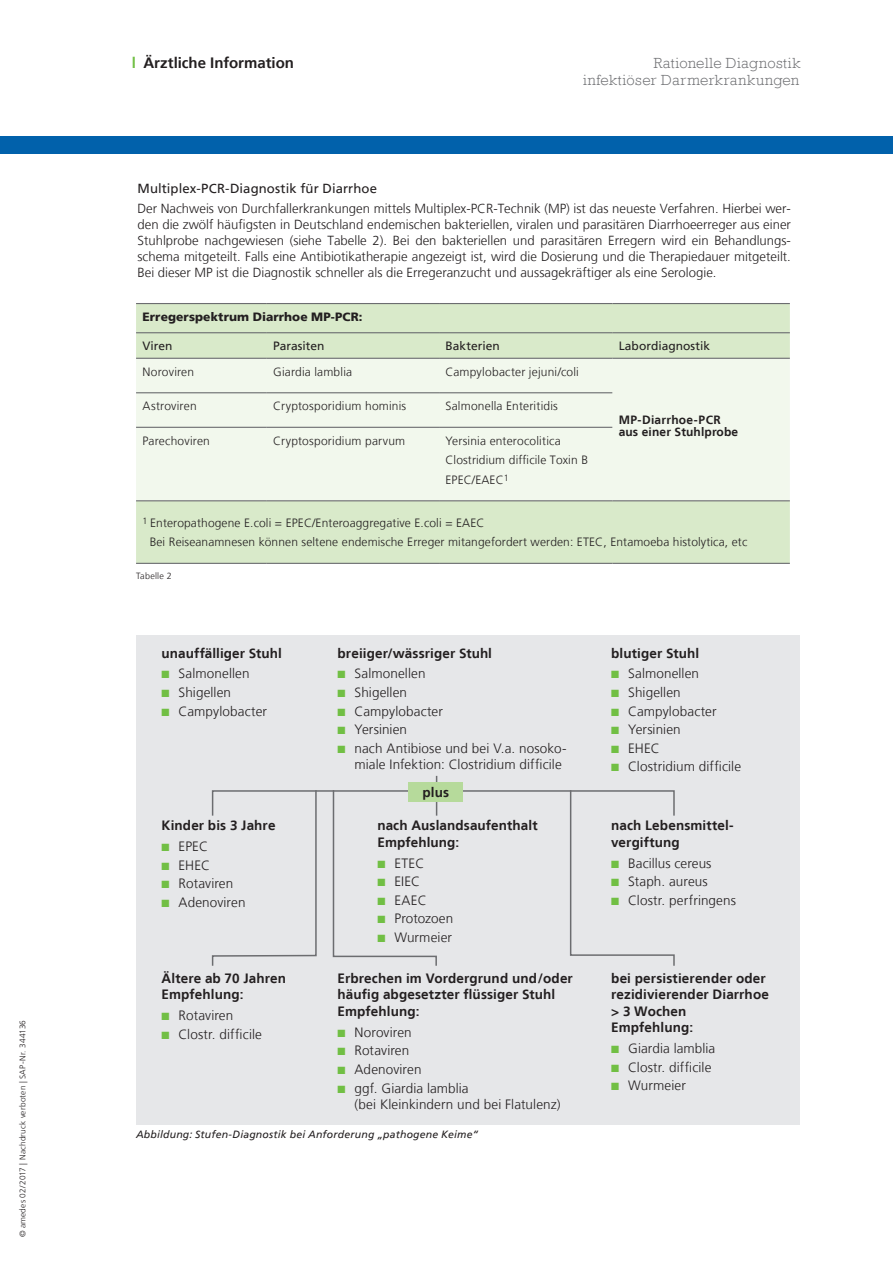
<style>
.page{position:relative;width:893px;height:1263px;background:#fff}
.page>*{position:absolute;margin:0;border:0;box-sizing:border-box;transform-origin:0 0}
.t1{font:300 15px/17px "Rockwell";letter-spacing:.025em;color:#6c6d70;text-align:right}
.t2{font:700 15px "Frutiger";color:#231f20}
.t3{font:300 13.5px/16.5px "Frutiger LT";letter-spacing:.01em;color:#231f20}
.t4{font:700 13.5px/16.5px "Frutiger LT";letter-spacing:.01em;color:#231f20}
.t5{font:300 13.2px/15.8px "Frutiger LT";color:#231f20;text-align:justify}
.t6{font:13.2px "Frutiger LT";letter-spacing:.01em;color:#231f20}
.t7{font:300 12px/19.5px "Frutiger LT";letter-spacing:.01em;color:#231f20}
.t8{font:12px "Frutiger LT";color:#231f20}
.t9{font:700 12px/12px "Frutiger LT";letter-spacing:.01em;color:#231f20}
.t10{font:900 12px "Frutiger LT";letter-spacing:.005em;color:#231f20}
.t11{font:italic 10.5px "Frutiger LT";letter-spacing:.015em;color:#231f20}
.t12{font:300 9px "Frutiger LT";letter-spacing:.03em;color:#231f20}
.t13{font:300 8.25px "Frutiger LT";letter-spacing:.025em;color:#231f20}
.s1{color:#71bf44}
</style>
<div class="page">
<div style="left:0;top:136px;width:893px;height:17px;background:#0161ab"></div>
<div style="left:136px;top:636px;width:663px;height:489px;background:#e6e7e9"></div>
<div style="left:212px;top:790px;width:463px;height:26px;border:2px solid #6c6d70"></div>
<hr style="left:436px;top:776px;width:1px;height:40px;background:#6c6d70">
<div style="left:409px;top:782px;width:54px;height:20px;background:#b6da9b"></div>
<svg style="left:211px;top:790px;width:106px;height:176px"></svg>
<svg style="left:569px;top:790px;width:106px;height:176px"></svg>
<svg style="left:332px;top:789px;width:106px;height:177px"></svg>
<div style="left:136px;top:304px;width:654px;height:259px;background:#d9eaca"></div>
<div style="left:136px;top:359px;width:654px;height:141px;background:#f2f8ed"></div>
<hr style="left:136px;top:358px;width:131px;height:1px;background:#6c6d70">
<hr style="left:267px;top:358px;width:172px;height:1px;background:#6c6d70">
<hr style="left:136px;top:392px;width:131px;height:1px;background:#6c6d70">
<hr style="left:267px;top:392px;width:172px;height:1px;background:#6c6d70">
<hr style="left:136px;top:427px;width:131px;height:1px;background:#6c6d70">
<hr style="left:267px;top:427px;width:172px;height:1px;background:#6c6d70">
<hr style="left:439px;top:358px;width:173px;height:1px;background:#6c6d70">
<hr style="left:439px;top:392px;width:173px;height:1px;background:#6c6d70">
<hr style="left:439px;top:427px;width:173px;height:1px;background:#6c6d70">
<hr style="left:136px;top:303px;width:131px;height:1px;background:#6c6d70">
<hr style="left:267px;top:303px;width:172px;height:1px;background:#6c6d70">
<hr style="left:439px;top:303px;width:173px;height:1px;background:#6c6d70">
<hr style="left:612px;top:303px;width:178px;height:1px;background:#6c6d70">
<hr style="left:136px;top:332px;width:131px;height:1px;background:#6c6d70">
<hr style="left:267px;top:332px;width:172px;height:1px;background:#6c6d70">
<hr style="left:439px;top:332px;width:173px;height:1px;background:#6c6d70">
<hr style="left:612px;top:332px;width:178px;height:1px;background:#6c6d70">
<hr style="left:136px;top:500px;width:131px;height:1px;background:#6c6d70">
<hr style="left:267px;top:500px;width:172px;height:1px;background:#6c6d70">
<hr style="left:439px;top:500px;width:173px;height:1px;background:#6c6d70">
<hr style="left:136px;top:563px;width:131px;height:1px;background:#6c6d70">
<hr style="left:267px;top:563px;width:172px;height:1px;background:#6c6d70">
<hr style="left:439px;top:563px;width:173px;height:1px;background:#6c6d70">
<hr style="left:612px;top:563px;width:178px;height:1px;background:#6c6d70">
<hr style="left:612px;top:358px;width:178px;height:1px;background:#6c6d70">
<hr style="left:612px;top:500px;width:178px;height:1px;background:#6c6d70">
<p class="t13" style="left:18px;top:1237px;width:219px;rotate:-90deg">© amedes 02/2017 | Nachdruck verboten | SAP-Nr. 344136</p>
<p class="t2" style="left:132px;top:54px;width:164px"><span class="s1">l</span> Ärztliche Information</p>
<p class="t1" style="left:583px;top:54px;width:219px">Rationelle Diagnostik infektiöser Darmerkrankungen</p>
<p class="t6" style="left:137px;top:181px;width:241px">Multiplex-PCR-Diagnostik für Diarrhoe</p>
<p class="t5" style="left:137px;top:201px;width:655px">Der Nachweis von Durchfallerkrankungen mittels Multiplex-PCR-Technik (MP) ist das neueste Verfahren. Hierbei wer&shy;den die zwölf häufigsten in Deutschland endemischen bakteriellen, viralen und parasitären Diarrhoeerreger aus einer Stuhlprobe nachgewiesen (siehe Tabelle 2). Bei den bakteriellen und parasitären Erregern wird ein Behandlungs&shy;schema mitgeteilt. Falls eine Antibiotikatherapie angezeigt ist, wird die Dosierung und die Therapiedauer mitgeteilt.<br>Bei dieser MP ist die Diagnostik schneller als die Erregeranzucht und aussagekräftiger als eine Serologie.</p>
<p class="t10" style="left:142px;top:310px;width:222px">Erregerspektrum Diarrhoe MP-PCR:</p>
<p class="t8" style="left:142px;top:339px;width:32px">Viren</p>
<p class="t8" style="left:273px;top:339px;width:53px">Parasiten</p>
<p class="t8" style="left:445px;top:339px;width:56px">Bakterien</p>
<p class="t8" style="left:619px;top:339px;width:93px">Labordiagnostik</p>
<p class="t7" style="left:142px;top:362px;width:53px">Noroviren</p>
<p class="t7" style="left:273px;top:362px;width:80px">Giardia lamblia</p>
<p class="t7" style="left:445px;top:362px;width:135px">Campylobacter jejuni/coli</p>
<p class="t9" style="left:619px;top:414px;width:121px">MP-Diarrhoe-PCR aus einer Stuhlprobe</p>
<p class="t7" style="left:142px;top:397px;width:56px">Astroviren</p>
<p class="t7" style="left:273px;top:397px;width:134px">Cryptosporidium hominis</p>
<p class="t7" style="left:445px;top:397px;width:114px">Salmonella Enteritidis</p>
<p class="t7" style="left:142px;top:431px;width:69px">Parechoviren</p>
<p class="t7" style="left:273px;top:431px;width:134px">Cryptosporidium parvum</p>
<p class="t7" style="left:445px;top:431px;width:144px">Yersinia enterocolitica<br>Clostridium difficile Toxin B<br>EPEC/EAEC<sup>1</sup></p>
<p class="t7" style="left:150px;top:513px;width:599px;text-indent:-7px"><sup>1</sup> Enteropathogene E.coli = EPEC/Enteroaggregative E.coli = EAEC<br>Bei Reiseanamnesen können seltene endemische Erreger mitangefordert werden: ETEC, Entamoeba histolytica, etc</p>
<p class="t12" style="left:136px;top:570px;width:37px">Tabelle 2</p>
<p class="t4" style="left:162px;top:645px;width:122px">unauffälliger Stuhl</p>
<p class="t3" style="left:162px;top:666px;width:89px"><span class="s1">■</span> Salmonellen</p>
<p class="t3" style="left:162px;top:684px;width:71px"><span class="s1">■</span> Shigellen</p>
<p class="t3" style="left:162px;top:703px;width:107px"><span class="s1">■</span> Campylobacter</p>
<p class="t4" style="left:338px;top:645px;width:156px">breiiger/wässriger Stuhl</p>
<p class="t3" style="left:338px;top:666px;width:89px"><span class="s1">■</span> Salmonellen</p>
<p class="t3" style="left:338px;top:684px;width:71px"><span class="s1">■</span> Shigellen</p>
<p class="t3" style="left:338px;top:703px;width:107px"><span class="s1">■</span> Campylobacter</p>
<p class="t3" style="left:338px;top:721px;width:71px"><span class="s1">■</span> Yersinien</p>
<p class="t3" style="left:355px;top:740px;width:213px;text-indent:-17px"><span class="s1">■</span> nach Antibiose und bei V.a. nosoko&shy;miale Infektion: Clostridium difficile</p>
<p class="t4" style="left:423px;top:784px;width:28px">plus</p>
<p class="t4" style="left:162px;top:817px;width:115px">Kinder bis 3 Jahre</p>
<p class="t3" style="left:162px;top:838px;width:48px"><span class="s1">■</span> EPEC</p>
<p class="t3" style="left:162px;top:857px;width:50px"><span class="s1">■</span> EHEC</p>
<p class="t3" style="left:162px;top:876px;width:73px"><span class="s1">■</span> Rotaviren</p>
<p class="t3" style="left:162px;top:894px;width:85px"><span class="s1">■</span> Adenoviren</p>
<p class="t4" style="left:377px;top:817px;width:162px">nach Auslandsaufenthalt<br>Empfehlung:</p>
<p class="t3" style="left:377px;top:855px;width:48px"><span class="s1">■</span> ETEC</p>
<p class="t3" style="left:377px;top:873px;width:44px"><span class="s1">■</span> EIEC</p>
<p class="t3" style="left:377px;top:892px;width:51px"><span class="s1">■</span> EAEC</p>
<p class="t3" style="left:377px;top:911px;width:77px"><span class="s1">■</span> Protozoen</p>
<p class="t3" style="left:377px;top:929px;width:76px"><span class="s1">■</span> Wurmeier</p>
<p class="t4" style="left:162px;top:970px;width:126px">Ältere ab 70 Jahren<br>Empfehlung:</p>
<p class="t3" style="left:162px;top:1007px;width:73px"><span class="s1">■</span> Rotaviren</p>
<p class="t3" style="left:162px;top:1026px;width:102px"><span class="s1">■</span> Clostr. difficile</p>
<p class="t4" style="left:338px;top:970px;width:237px">Erbrechen im Vordergrund und/oder häufig abgesetzter flüssiger Stuhl<br>Empfehlung:</p>
<p class="t3" style="left:338px;top:1024px;width:76px"><span class="s1">■</span> Noroviren</p>
<p class="t3" style="left:338px;top:1042px;width:73px"><span class="s1">■</span> Rotaviren</p>
<p class="t3" style="left:338px;top:1061px;width:85px"><span class="s1">■</span> Adenoviren</p>
<p class="t3" style="left:355px;top:1080px;width:207px;text-indent:-17px"><span class="s1">■</span> ggf. Giardia lamblia<br>(bei Kleinkindern und bei Flatulenz)</p>
<p class="t11" style="left:136px;top:1128px;width:344px">Abbildung: Stufen-Diagnostik bei Anforderung „pathogene Keime“</p>
<p class="t4" style="left:611px;top:645px;width:89px">blutiger Stuhl</p>
<p class="t3" style="left:611px;top:666px;width:89px"><span class="s1">■</span> Salmonellen</p>
<p class="t3" style="left:611px;top:684px;width:71px"><span class="s1">■</span> Shigellen</p>
<p class="t3" style="left:611px;top:703px;width:107px"><span class="s1">■</span> Campylobacter</p>
<p class="t3" style="left:611px;top:721px;width:71px"><span class="s1">■</span> Yersinien</p>
<p class="t3" style="left:611px;top:740px;width:50px"><span class="s1">■</span> EHEC</p>
<p class="t3" style="left:611px;top:759px;width:131px"><span class="s1">■</span> Clostridium difficile</p>
<p class="t4" style="left:611px;top:817px;width:124px">nach Lebensmittel&shy;vergiftung</p>
<p class="t3" style="left:611px;top:855px;width:102px"><span class="s1">■</span> Bacillus cereus</p>
<p class="t3" style="left:611px;top:873px;width:98px"><span class="s1">■</span> Staph. aureus</p>
<p class="t3" style="left:611px;top:892px;width:126px"><span class="s1">■</span> Clostr. perfringens</p>
<p class="t4" style="left:611px;top:970px;width:159px">bei persistierender oder rezidivierender Diarrhoe &gt; 3 Wochen<br>Empfehlung:</p>
<p class="t3" style="left:611px;top:1040px;width:106px"><span class="s1">■</span> Giardia lamblia</p>
<p class="t3" style="left:611px;top:1059px;width:102px"><span class="s1">■</span> Clostr. difficile</p>
<p class="t3" style="left:611px;top:1078px;width:76px"><span class="s1">■</span> Wurmeier</p>
</div>
